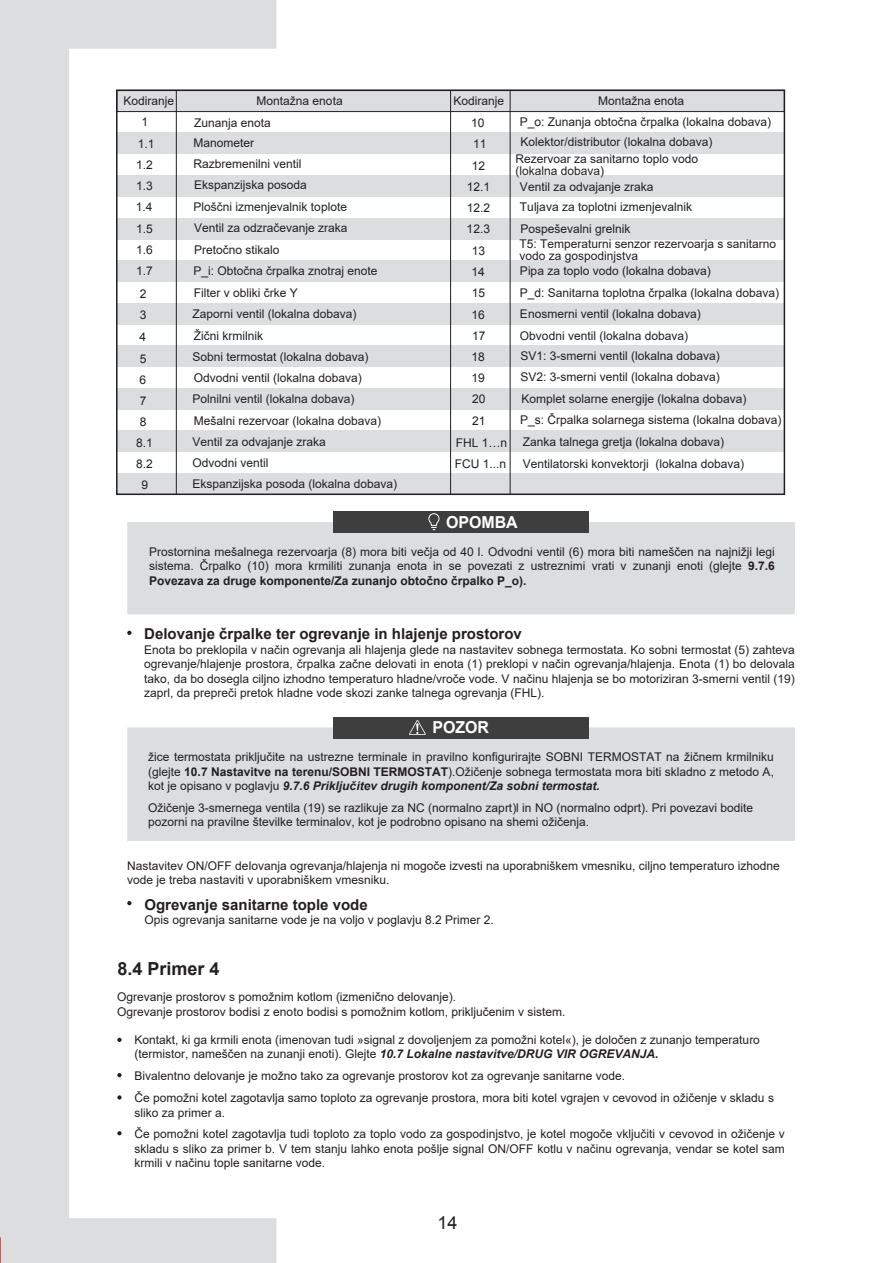
<style>
.page{position:relative;width:893px;height:1263px;background:#fff}
.page>*{position:absolute;margin:0;border:0;box-sizing:border-box;transform-origin:0 0}
.t1{font:700 18px "Arial";color:#231f20}
.t2{font:18px "Arial";color:#231f20}
.t3{font:700 16.5px "Arial";color:#fff}
.t4{font:700 15px "Arial";color:#231f20}
.t5{font:12px/21.3px "Arial";color:#231f20}
.t6{font:12px/21.3px "Arial";color:#231f20}
.s1{font-style:inherit}
.s2{font-weight:700}
.s3{font-weight:700;font-style:italic}
</style>
<div class="page">
<div style="left:276px;top:522px;width:519px;height:92px;background:#dcdddf"></div>
<div style="left:333px;top:511px;width:256px;height:22px;background:#3e3e3f"></div>
<svg style="left:428px;top:513px;width:12px;height:17px"></svg>
<div style="left:276px;top:727px;width:519px;height:114px;background:#dcdddf"></div>
<div style="left:333px;top:717px;width:256px;height:21px;background:#3e3e3f"></div>
<svg style="left:409px;top:720px;width:17px;height:15px"></svg>
<div style="left:117px;top:90px;width:668px;height:22px;background:#dcdddf;border:1px solid #231f20"></div>
<div style="left:117px;top:133px;width:667px;height:21px;background:#dcdddf"></div>
<div style="left:117px;top:175px;width:667px;height:22px;background:#dcdddf"></div>
<div style="left:117px;top:218px;width:667px;height:21px;background:#dcdddf"></div>
<div style="left:117px;top:260px;width:667px;height:22px;background:#dcdddf"></div>
<div style="left:117px;top:303px;width:667px;height:21px;background:#dcdddf"></div>
<div style="left:117px;top:345px;width:667px;height:22px;background:#dcdddf"></div>
<div style="left:117px;top:388px;width:667px;height:21px;background:#dcdddf"></div>
<div style="left:117px;top:430px;width:667px;height:22px;background:#dcdddf"></div>
<div style="left:117px;top:473px;width:667px;height:21px;background:#dcdddf"></div>
<hr style="left:450px;top:90px;width:1px;height:404px;background:#231f20">
<hr style="left:510px;top:90px;width:1px;height:404px;background:#231f20">
<svg style="left:0;top:0;width:276px;height:1263px"></svg>
<p class="t5" style="left:123px;top:90px;width:52px">Kodiranje</p>
<p class="t5" style="left:257px;top:90px;width:88px">Montažna enota</p>
<p class="t5" style="left:454px;top:90px;width:52px">Kodiranje</p>
<p class="t5" style="left:598px;top:90px;width:88px">Montažna enota</p>
<p class="t6" style="left:136px;top:112px;width:20px;text-align:center">1<br>1.1<br>1.2<br>1.3<br>1.4<br>1.5<br>1.6<br>1.7</p>
<p class="t6" style="left:140px;top:284px;width:8px">2<br>3</p>
<p class="t6" style="left:139px;top:326px;width:9px;line-height:22px">4<br>5</p>
<p class="t6" style="left:136px;top:369px;width:18px;text-align:center">6<br>7<br>8<br>8.1<br>8.2<br>9</p>
<p class="t5" style="left:194px;top:112px;width:155px">Zunanja enota<br>Manometer<br>Razbremenilni ventil<br>Ekspanzijska posoda<br>Ploščni izmenjevalnik toplote<br>Ventil za odzračevanje zraka<br>Pretočno stikalo</p>
<p class="t5" style="left:193px;top:260px;width:186px"><span class="s1">P_i:</span> Obtočna črpalka znotraj enote</p>
<p class="t5" style="left:192px;top:282px;width:206px">Filter v obliki črke Y<br>Zaporni ventil (lokalna dobava)<br>Žični krmilnik<br>Sobni termostat (lokalna dobava)<br>Odvodni ventil (lokalna dobava)<br>Polnilni ventil (lokalna dobava)<br>Mešalni rezervoar (lokalna dobava)<br>Ventil za odvajanje zraka<br>Odvodni ventil<br>Ekspanzijska posoda (lokalna dobava)</p>
<p class="t6" style="left:471px;top:112px;width:17px">10<br>11</p>
<p class="t5" style="left:520px;top:112px;width:253px;line-height:19.4px"><span class="s1">P_o:</span> Zunanja obtočna črpalka (lokalna dobava)<br>Kolektor/distributor (lokalna dobava)</p>
<p class="t5" style="left:515px;top:153px;width:184px;line-height:12px">Rezervoar za sanitarno toplo vodo (lokalna dobava)</p>
<p class="t5" style="left:520px;top:176px;width:174px;line-height:20.9px">Ventil za odvajanje zraka<br>Tuljava za toplotni izmenjevalnik<br>Pospeševalni grelnik</p>
<p class="t5" style="left:519px;top:237px;width:258px;line-height:12px"><span class="s1">T5:</span> Temperaturni senzor rezervoarja s sanitarno vodo za gospodinjstva</p>
<p class="t5" style="left:520px;top:260px;width:261px">Pipa za toplo vodo (lokalna dobava)<br><span class="s1">P_d:</span> Sanitarna toplotna črpalka (lokalna dobava)<br>Enosmerni ventil (lokalna dobava)</p>
<p class="t5" style="left:520px;top:345px;width:201px"><span class="s1">SV1:</span> 3-smerni ventil (lokalna dobava)<br><span class="s1">SV2:</span> 3-smerni ventil (lokalna dobava)</p>
<p class="t6" style="left:467px;top:155px;width:25px;text-align:center">12<br>12.1<br>12.2<br>12.3<br>13<br>14<br>15<br>16</p>
<p class="t6" style="left:472px;top:346px;width:15px">18</p>
<p class="t6" style="left:472px;top:325px;width:15px">17</p>
<p class="t5" style="left:520px;top:325px;width:170px">Obvodni ventil (lokalna dobava)</p>
<p class="t6" style="left:471px;top:367px;width:15px">19</p>
<p class="t6" style="left:472px;top:389px;width:15px">20<br>21</p>
<p class="t5" style="left:520px;top:389px;width:263px;line-height:20.5px">Komplet solarne energije (lokalna dobava)<br><span class="s1">P_s:</span> Črpalka solarnega sistema (lokalna dobava)</p>
<p class="t6" style="left:456px;top:432px;width:53px">FHL 1…n</p>
<p class="t6" style="left:455px;top:453px;width:53px">FCU 1...n</p>
<p class="t5" style="left:523px;top:431px;width:203px">Zanka talnega gretja (lokalna dobava)</p>
<p class="t5" style="left:523px;top:453px;width:223px">Ventilatorski konvektorji (lokalna dobava)</p>
<h2 class="t3" style="left:446px;top:511px;width:73px">OPOMBA</h2>
<p class="t5" style="left:149px;top:544px;width:627px;line-height:14.4px;text-align:justify">Prostornina mešalnega rezervoarja (8) mora biti večja od 40 l. Odvodni ventil (6) mora biti nameščen na najnižji legi sistema. Črpalko (10) mora krmiliti zunanja enota in se povezati z ustreznimi vrati v zunanji enoti (glejte <span class="s2">9.7.6<br>Povezava za druge komponente/Za zunanjo obtočno črpalko P_o).</span></p>
<p class="t4" style="left:144px;top:623px;width:379px">Delovanje črpalke ter ogrevanje in hlajenje prostorov</p>
<p class="t5" style="left:144px;top:642px;width:652px;line-height:14.4px;text-align:justify">Enota bo preklopila v način ogrevanja ali hlajenja glede na nastavitev sobnega termostata. Ko sobni termostat (5) zahteva ogrevanje/hlajenje prostora, črpalka začne delovati in enota (1) preklopi v način ogrevanja/hlajenja. Enota (1) bo delovala tako, da bo dosegla ciljno izhodno temperaturo hladne/vroče vode. V načinu hlajenja se bo motoriziran 3-smerni ventil (19) zaprl, da prepreči pretok hladne vode skozi zanke talnega ogrevanja (FHL).</p>
<h2 class="t3" style="left:432px;top:716px;width:58px">POZOR</h2>
<p class="t5" style="left:148px;top:750px;width:627px;line-height:14.4px;text-align:justify">žice termostata priključite na ustrezne terminale in pravilno konfigurirajte SOBNI TERMOSTAT na žičnem krmilniku (glejte <span class="s2">10.7 Nastavitve na terenu/SOBNI TERMOSTAT</span>).Ožičenje sobnega termostata mora biti skladno z metodo A, kot je opisano v poglavju <span class="s3">9.7.6 Priključitev drugih komponent/Za sobni termostat.</span></p>
<p class="t5" style="left:148px;top:800px;width:606px;line-height:14.4px">Ožičenje 3-smernega ventila (19) se razlikuje za NC (normalno zaprt)l in NO (normalno odprt). Pri povezavi bodite pozorni na pravilne številke terminalov, kot je podrobno opisano na shemi ožičenja.</p>
<p class="t5" style="left:127px;top:858px;width:654px;line-height:14.4px">Nastavitev ON/OFF delovanja ogrevanja/hlajenja ni mogoče izvesti na uporabniškem vmesniku, ciljno temperaturo izhodne vode je treba nastaviti v uporabniškem vmesniku.</p>
<p class="t4" style="left:144px;top:894px;width:225px">Ogrevanje sanitarne tople vode</p>
<p class="t5" style="left:144px;top:909px;width:351px">Opis ogrevanja sanitarne vode je na voljo v poglavju 8.2 Primer 2.</p>
<h1 class="t1" style="left:117px;top:955px;width:104px"><span class="s1">8.4</span> Primer <span class="s1">4</span></h1>
<p class="t5" style="left:117px;top:990px;width:450px;line-height:14.4px">Ogrevanje prostorov s pomožnim kotlom (izmenično delovanje).<br>Ogrevanje prostorov bodisi z enoto bodisi s pomožnim kotlom, priključenim v sistem.</p>
<p class="t5" style="left:134px;top:1032px;width:627px;line-height:14.4px">Kontakt, ki ga krmili enota (imenovan tudi »signal z dovoljenjem za pomožni kotel«), je določen z zunanjo temperaturo (termistor, nameščen na zunanji enoti). Glejte <span class="s3">10.7 Lokalne nastavitve/DRUG VIR OGREVANJA.</span></p>
<p class="t5" style="left:134px;top:1065px;width:641px;line-height:21.9px">Bivalentno delovanje je možno tako za ogrevanje prostorov kot za ogrevanje sanitarne vode.<br>Če pomožni kotel zagotavlja samo toploto za ogrevanje prostora, mora biti kotel vgrajen v cevovod in ožičenje v skladu s</p>
<p class="t5" style="left:134px;top:1101px;width:652px;line-height:21.9px">sliko za primer a.<br>Če pomožni kotel zagotavlja tudi toploto za toplo vodo za gospodinjstvo, je kotel mogoče vključiti v cevovod in ožičenje v</p>
<p class="t5" style="left:134px;top:1141px;width:652px;line-height:14.4px">skladu s sliko za primer b. V tem stanju lahko enota pošlje signal ON/OFF kotlu v načinu ogrevanja, vendar se kotel sam krmili v načinu tople sanitarne vode.</p>
<h1 class="t2" style="left:437px;top:1211px;width:22px">14</h1>
</div>
